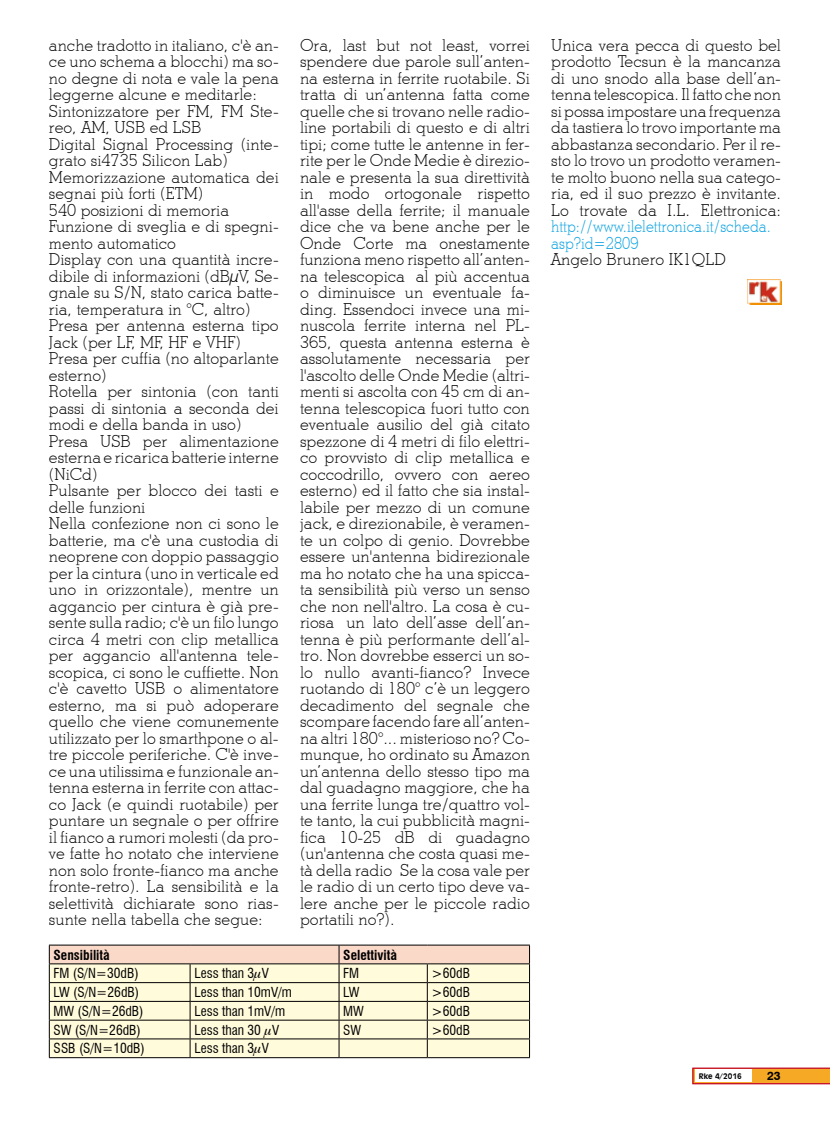
<style>
.page{position:relative;width:830px;height:1127px;background:#fff}
.page>*{position:absolute;margin:0;border:0;box-sizing:border-box;transform-origin:0 0}
.t1{font:300 16.5px/16.5px "Stymie BT";color:#000;text-align:justify}
.t2{font:300 16.5px/16.5px "Stymie BT";color:#009ee0;scale:.9 1}
.t3{font:condensed 13.5px "Swiss 721 BT";color:#000}
.t4{font:700 condensed 13.5px "Swiss 721 BT";color:#000}
.t5{font:700 12px "Swiss 721 BT";color:#000}
.t6{font:700 7.5px "Incised 901 BT";color:#000}
</style>
<div class="page">
<svg style="left:692px;top:1067px;width:137px;height:17px;background:#ec8d32"></svg>
<div style="left:694px;top:1069px;width:57px;height:13px;background:#fff"></div>
<hr style="left:49px;top:1057px;width:141px;height:1px;background:#000">
<hr style="left:190px;top:1057px;width:149px;height:1px;background:#000">
<hr style="left:339px;top:1057px;width:88px;height:1px;background:#000">
<hr style="left:427px;top:1057px;width:102px;height:1px;background:#000">
<img style="left:747px;top:280px;width:33px;height:25px">
<svg style="left:49px;top:945px;width:481px;height:112px;background:#ebe2c7"></svg>
<p class="t1" style="left:49px;top:37px;width:231px;text-align:left">anche tradotto in italiano, c'è an&shy;ce uno schema a blocchi) ma so&shy;no degne di nota e vale la pena leggerne alcune e meditarle:<br>Sintonizzatore per FM, FM Ste&shy;reo, AM, USB ed LSB<br>Digital Signal Processing (inte&shy;grato si4735 Silicon Lab)<br>Memorizzazione automatica dei segnai più forti (ETM)<br>540 posizioni di memoria<br>Funzione di sveglia e di spegni&shy;mento automatico<br>Display con una quantità incre&shy;dibile di informazioni (dBµV, Se&shy;gnale su S/N, stato carica batte&shy;ria, temperatura in °C, altro)<br>Presa per antenna esterna tipo<br>Jack (per LF, MF, HF e VHF)<br>Presa per cuffia (no altoparlante esterno)<br>Rotella per sintonia (con tanti passi di sintonia a seconda dei modi e della banda in uso)<br>Presa USB per alimentazione esterna e ricarica batterie interne (NiCd)<br>Pulsante per blocco dei tasti e delle funzioni<br>Nella confezione non ci sono le batterie, ma c'è una custodia di neoprene con doppio passaggio per la cintura (uno in verticale ed uno in orizzontale), mentre un aggancio per cintura è già pre&shy;sente sulla radio; c'è un filo lungo circa 4 metri con clip metallica per aggancio all'antenna tele&shy;scopica, ci sono le cuffiette. Non c'è cavetto USB o alimentatore esterno, ma si può adoperare quello che viene comunemente utilizzato per lo smarthpone o al&shy;tre piccole periferiche. C'è inve&shy;ce una utilissima e funzionale an&shy;tenna esterna in ferrite con attac&shy;co Jack (e quindi ruotabile) per puntare un segnale o per offrire il fianco a rumori molesti (da pro&shy;ve fatte ho notato che interviene non solo fronte-fianco ma anche fronte-retro). La sensibilità e la selettività dichiarate sono rias&shy;sunte nella tabella che segue:</p>
<p class="t1" style="left:300px;top:37px;width:231px">Ora, last but not least, vorrei spendere due parole sull’anten&shy;na esterna in ferrite ruotabile. Si tratta di un’antenna fatta come quelle che si trovano nelle radio&shy;line portabili di questo e di altri tipi; come tutte le antenne in fer&shy;rite per le Onde Medie è direzio&shy;nale e presenta la sua direttività in modo ortogonale rispetto all'asse della ferrite; il manuale dice che va bene anche per le Onde Corte ma onestamente funziona meno rispetto all’anten&shy;na telescopica al più accentua o diminuisce un eventuale fa&shy;ding. Essendoci invece una mi&shy;nuscola ferrite interna nel PL-365, questa antenna esterna è assolutamente necessaria per l'ascolto delle Onde Medie (altri&shy;menti si ascolta con 45 cm di an&shy;tenna telescopica fuori tutto con eventuale ausilio del già citato spezzone di 4 metri di filo elettri&shy;co provvisto di clip metallica e coccodrillo, ovvero con aereo esterno) ed il fatto che sia instal&shy;labile per mezzo di un comune jack, e direzionabile, è veramen&shy;te un colpo di genio. Dovrebbe essere un'antenna bidirezionale ma ho notato che ha una spicca&shy;ta sensibilità più verso un senso che non nell'altro. La cosa è cu&shy;riosa un lato dell’asse dell’an&shy;tenna è più performante dell’al&shy;tro. Non dovrebbe esserci un so&shy;lo nullo avanti-fianco? Invece ruotando di 180° c’è un leggero decadimento del segnale che scompare facendo fare all’anten&shy;na altri 180°... misterioso no? Co&shy;munque, ho ordinato su Amazon un’antenna dello stesso tipo ma dal guadagno maggiore, che ha una ferrite lunga tre/quattro vol&shy;te tanto, la cui pubblicità magni&shy;fica 10-25 dB di guadagno (un'antenna che costa quasi me&shy;tà della radio Se la cosa vale per le radio di un certo tipo deve va&shy;lere anche per le piccole radio portatili no?).</p>
<p class="t1" style="left:551px;top:37px;width:231px">Unica vera pecca di questo bel prodotto Tecsun è la mancanza di uno snodo alla base dell’an&shy;tenna telescopica. Il fatto che non si possa impostare una frequenza da tastiera lo trovo importante ma abbastanza secondario. Per il re&shy;sto lo trovo un prodotto veramen&shy;te molto buono nella sua catego&shy;ria, ed il suo prezzo è invitante.<br>Lo trovate da I.L. Elettronica:</p>
<p class="t2" style="left:551px;top:218px;width:245px">http://www.ilelettronica.it/scheda. asp?id=2809</p>
<p class="t1" style="left:551px;top:251px;width:176px">Angelo Brunero IK1QLD</p>
<p class="t4" style="left:54px;top:946px;width:58px">Sensibilità</p>
<p class="t4" style="left:343px;top:946px;width:55px">Selettività</p>
<p class="t3" style="left:54px;top:965px;width:87px">FM (S/N=30dB)</p>
<p class="t3" style="left:194px;top:965px;width:76px">Less than 3 V</p>
<p class="t3" style="left:343px;top:965px;width:17px">FM</p>
<p class="t3" style="left:431px;top:965px;width:40px">&gt;60dB</p>
<p class="t3" style="left:54px;top:984px;width:87px">LW (S/N=26dB)</p>
<p class="t3" style="left:194px;top:984px;width:99px">Less than 10mV/m</p>
<p class="t3" style="left:343px;top:984px;width:18px">LW</p>
<p class="t3" style="left:431px;top:984px;width:40px">&gt;60dB</p>
<p class="t3" style="left:54px;top:1003px;width:91px">MW (S/N=26dB)</p>
<p class="t3" style="left:194px;top:1003px;width:92px">Less than 1mV/m</p>
<p class="t3" style="left:343px;top:1003px;width:22px">MW</p>
<p class="t3" style="left:431px;top:1003px;width:40px">&gt;60dB</p>
<p class="t3" style="left:54px;top:1021px;width:89px">SW (S/N=26dB)</p>
<p class="t3" style="left:194px;top:1021px;width:86px">Less than 30 V</p>
<p class="t3" style="left:343px;top:1021px;width:19px">SW</p>
<p class="t3" style="left:431px;top:1021px;width:40px">&gt;60dB</p>
<p class="t3" style="left:54px;top:1040px;width:93px">SSB (S/N=10dB)</p>
<p class="t3" style="left:194px;top:1040px;width:76px">Less than 3 V</p>
<p class="t6" style="left:698px;top:1071px;width:44px">Rke 4/2016</p>
<p class="t5" style="left:766px;top:1068px;width:15px">23</p>
</div>
